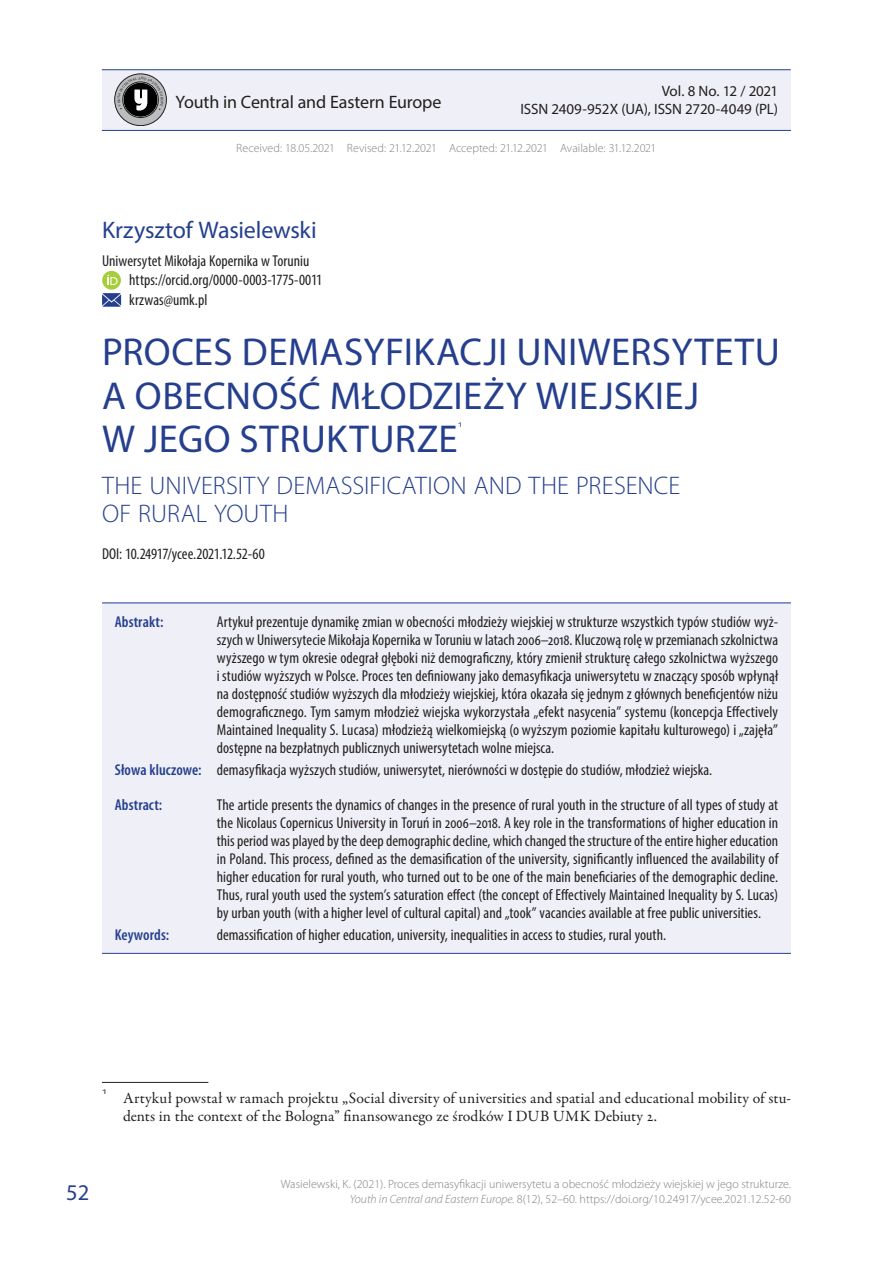
<style>
.page{position:relative;width:893px;height:1263px;background:#fff}
.page>*{position:absolute;margin:0;border:0;box-sizing:border-box;transform-origin:0 0}
.t1{font:39px/43.5px "Myriad Pro";letter-spacing:.01em;color:#253f8e}
.Title_eng{font:300 25.5px/28.5px "Myriad Pro";letter-spacing:.01em;color:#253f8e}
.Author{font:24px "Myriad Pro";letter-spacing:-.01em;color:#253f8e}
.t2{font:22.5px "Myriad Pro";color:#253f8e}
.PPW{font:18px "Myriad Pro";letter-spacing:-.01em;color:#231f20}
.Affiliation{font:condensed 15.75px/18px "Myriad Pro";color:#231f20;text-align:justify}
.Footnote{font:15.75px/18px "Garamond Premr Pro";color:#231f20}
.DOI{font:condensed 15.75px "Myriad Pro";letter-spacing:-.005em;color:#231f20}
.t3{font:600 condensed 15.75px "Myriad Pro";letter-spacing:.005em;color:#253f8e}
.t4{font:15px/18px "Myriad Pro";letter-spacing:-.01em;color:#231f20;text-align:right}
.Affiliation-2{font:300 12px/15px "Myriad Pro";color:#808080;text-align:right}
.t5{font:9.3px "Myriad Pro";color:#253f8e;scale:.95 1}
.Footnote-2{font:9.3px "Myriad Pro";color:#231f20;scale:.95 1}
.s1{font-weight:600;color:#253f8e}
.s2{font-style:italic}
</style>
<div class="page">
<div style="left:102px;top:70px;width:689px;height:61px;background:#eff0f7"></div>
<div style="left:115px;top:74px;width:51px;height:52px;background:#bbbdbf;border-radius:50%"></div>
<div style="left:115px;top:74px;width:52px;height:52px;border:1px solid #231f20;border-radius:50%"></div>
<hr style="left:102px;top:130px;width:689px;height:1px;background:#253f8e">
<hr style="left:102px;top:69px;width:689px;height:1px;background:#253f8e">
<div style="left:102px;top:271px;width:19px;height:19px;background:#a6ce39;border-radius:50%"></div>
<svg style="left:107px;top:275px;width:11px;height:10px"></svg>
<svg style="left:102px;top:293px;width:19px;height:14px"></svg>
<div style="left:102px;top:602px;width:689px;height:351px;background:#eff0f7"></div>
<hr style="left:102px;top:602px;width:689px;height:1px;background:#253f8e">
<hr style="left:102px;top:953px;width:689px;height:1px;background:#253f8e">
<hr style="left:102px;top:1082px;width:106px;height:1px;background:#231f20">
<svg style="left:118px;top:77px;width:45px;height:41px"></svg>
<p class="PPW" style="left:176px;top:91px;width:268px">Youth in Central and Eastern Europe</p>
<p class="t4" style="left:520px;top:82px;width:259px">Vol. 8 No. 12 / 2021<br>ISSN 2409-952X (UA), ISSN 2720-4049 (PL)</p>
<p class="Affiliation-2" style="left:236px;top:141px;width:422px">Received: 18.05.2021 Revised: 21.12.2021 Accepted: 21.12.2021 Available: 31.12.2021</p>
<p class="Author" style="left:102px;top:215px;width:216px">Krzysztof Wasielewski</p>
<p class="Affiliation" style="left:129px;top:251px;width:195px;line-height:19.5px;text-align:left;text-indent:-27px">Uniwersytet Mikołaja Kopernika w Toruniu https://orcid.org/0000-0003-1775-0011 krzwas@umk.pl</p>
<p class="t1" style="left:102px;top:330px;width:679px">PROCES DEMASYFIKACJI UNIWERSYTETU<br>A OBECNOŚĆ MŁODZIEŻY WIEJSKIEJ<br>W JEGO STRUKTURZE</p>
<p class="t5" style="left:458px;top:419px;width:6px">1</p>
<p class="Title_eng" style="left:102px;top:471px;width:580px">THE UNIVERSITY DEMASSIFICATION AND THE PRESENCE<br>OF RURAL YOUTH</p>
<p class="DOI" style="left:102px;top:544px;width:164px">DOI: 10.24917/ycee.2021.12.52-60</p>
<p class="t3" style="left:115px;top:612px;width:50px">Abstrakt:</p>
<p class="Affiliation" style="left:217px;top:612px;width:563px">Artykuł prezentuje dynamikę zmian w obecności młodzieży wiejskiej w strukturze wszystkich typów studiów wyż&shy;szych w Uniwersytecie Mikołaja Kopernika w Toruniu w latach 2006–2018. Kluczową rolę w przemianach szkolnictwa wyższego w tym okresie odegrał głęboki niż demograficzny, który zmienił strukturę całego szkolnictwa wyższego i studiów wyższych w Polsce. Proces ten definiowany jako demasyfikacja uniwersytetu w znaczący sposób wpłynął na dostępność studiów wyższych dla młodzieży wiejskiej, która okazała się jednym zgłównych beneficjentów niżu demograficznego. Tym samym młodzież wiejska wykorzystała „efekt nasycenia” systemu (koncepcja Effectively Maintained Inequality S. Lucasa) młodzieżą wielkomiejską (o wyższym poziomie kapitału kulturowego) i „zajęła” dostępne na bezpłatnych publicznych uniwersytetach wolne miejsca.</p>
<p class="Affiliation" style="left:115px;top:760px;width:599px"><span class="s1">Słowa kluczowe:</span> demasyfikacja wyższych studiów, uniwersytet, nierówności w dostępie do studiów, młodzież wiejska.</p>
<p class="t3" style="left:115px;top:795px;width:49px">Abstract:</p>
<p class="Affiliation" style="left:217px;top:795px;width:563px">The article presents the dynamics of changes in the presence of rural youth in the structure of all types of study at the Nicolaus Copernicus University in Toruń in 2006–2018. A key role in the transformations of higher education in this period was played by the deep demographic decline, which changed the structure of the entire higher education in Poland. This process, defined as the demasification of the university, significantly influenced the availability of higher education for rural youth, who turned out to be one of the main beneficiaries of the demographic decline.<br>Thus, rural youth used the system’s saturation effect (the concept of Effectively Maintained Inequality by S. Lucas) by urban youth (with a higher level of cultural capital) and „took” vacancies available at free public universities.</p>
<p class="t3" style="left:115px;top:925px;width:56px">Keywords:</p>
<p class="Affiliation" style="left:217px;top:926px;width:451px">demassification of higher education, university, inequalities in access to studies, rural youth.</p>
<p class="Footnote-2" style="left:102px;top:1085px;width:6px">1</p>
<p class="Footnote" style="left:123px;top:1089px;width:669px">Artykuł powstał w ramach projektu „Social diversity of universities and spatial and educational mobility of stu&shy;dents in the context of the Bologna” finansowanego ze środków I DUB UMK Debiuty 2.</p>
<p class="t2" style="left:66px;top:1178px;width:25px">52</p>
<p class="Affiliation-2" style="left:281px;top:1177px;width:512px">Wasielewski, K. (2021). Proces demasyfikacji uniwersytetu a obecność młodzieży wiejskiej w jego strukturze.<br><span class="s2">Youth in Central and Eastern Europe.</span> 8(12), 52–60. https://doi.org/10.24917/ycee.2021.12.52-60</p>
</div>
